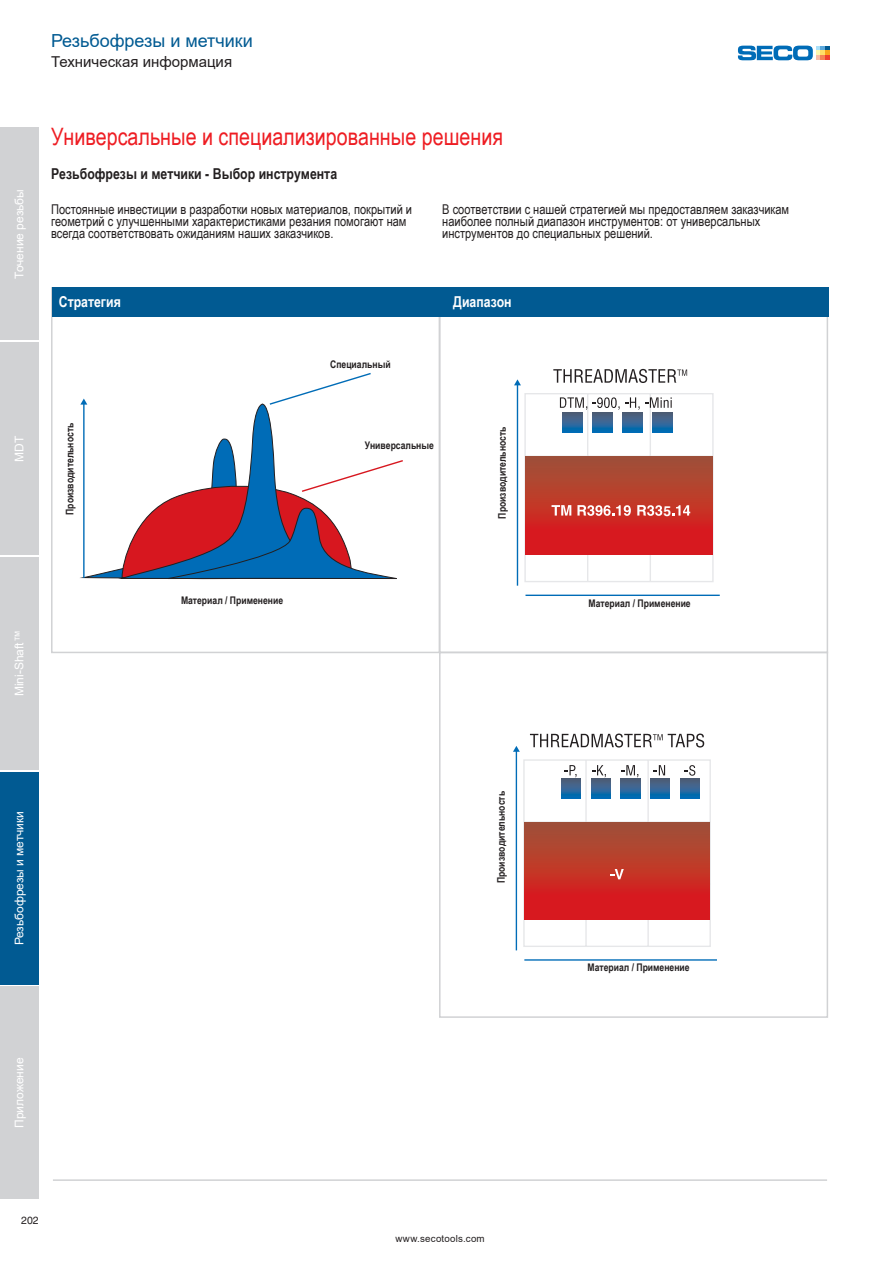
<style>
.page{position:relative;width:893px;height:1263px;background:#fff}
.page>*{position:absolute;margin:0;border:0;box-sizing:border-box;transform-origin:0 0}
.t1{font:24px "Arial Narrow";color:#ee1d23}
.t2{font:18px "Arial";color:#015a92}
.t3{font:700 15px "Arial Narrow";color:#231f20}
.t4{font:15px "Arial";color:#231f20}
.t5{font:700 15px "Arial Narrow";color:#fff}
.t6{font:700 13.8px "Helvetica LT Std";color:#fff}
.t7{font:13.5px/12px "Arial Narrow";color:#231f20}
.t8{font:12px "Arial";color:#fff}
.t9{font:700 10.5px "Arial Narrow";color:#231f20}
.t10{font:10.5px "Helvetica";color:#231f20}
.t11{font:9.75px "Arial";letter-spacing:.02em;color:#231f20}
</style>
<div class="page">
<svg style="left:738px;top:46px;width:92px;height:14px"></svg>
<div style="left:0;top:128px;width:38px;height:212px;background:#d1d2d4"></div>
<div style="left:0;top:986px;width:38px;height:213px;background:#d1d2d4"></div>
<div style="left:0;top:772px;width:38px;height:212px;background:#015a92"></div>
<div style="left:0;top:557px;width:38px;height:213px;background:#d1d2d4"></div>
<div style="left:0;top:342px;width:38px;height:213px;background:#d1d2d4"></div>
<hr style="left:53px;top:1179px;width:774px;height:2px;background:#d1d2d4">
<svg style="left:80px;top:373px;width:323px;height:206px"></svg>
<svg style="left:553px;top:369px;width:134px;height:14px"></svg>
<svg style="left:524px;top:393px;width:190px;height:189px"></svg>
<hr style="left:517px;top:384px;width:1px;height:202px;background:#006cb7">
<svg style="left:514px;top:379px;width:7px;height:6px"></svg>
<hr style="left:525px;top:595px;width:195px;height:1px;background:#006cb7">
<div style="left:51px;top:287px;width:389px;height:366px;border:2px solid #d1d2d4"></div>
<div style="left:52px;top:287px;width:776px;height:30px;background:#015a92"></div>
<svg style="left:530px;top:733px;width:174px;height:14px"></svg>
<svg style="left:523px;top:759px;width:188px;height:188px"></svg>
<hr style="left:516px;top:751px;width:1px;height:199px;background:#006cb7">
<svg style="left:513px;top:746px;width:7px;height:6px"></svg>
<hr style="left:524px;top:959px;width:193px;height:2px;background:#006cb7">
<div style="left:439px;top:652px;width:389px;height:366px;border:2px solid #d1d2d4"></div>
<p class="t8" style="left:13px;top:279px;width:91px;rotate:-90deg">Точение резьбы</p>
<p class="t8" style="left:13px;top:461px;width:27px;rotate:-90deg">MDT</p>
<h2 class="t2" style="left:51px;top:31px;width:203px">Резьбофрезы и метчики</h2>
<p class="t4" style="left:51px;top:53px;width:183px">Техническая информация</p>
<h1 class="t1" style="left:51px;top:123px;width:453px">Универсальные и специализированные решения</h1>
<p class="t3" style="left:51px;top:165px;width:288px">Резьбофрезы и метчики - Выбор инструмента</p>
<p class="t7" style="left:51px;top:203px;width:363px">Постоянные инвестиции в разработки новых материалов, покрытий и геометрий с улучшенными характеристиками резания помогают нам всегда соответствовать ожиданиям наших заказчиков.</p>
<p class="t7" style="left:442px;top:203px;width:348px">В соответствии с нашей стратегией мы предоставляем заказчикам наиболее полный диапазон инструментов: от универсальных инструментов до специальных решений.</p>
<p class="t5" style="left:59px;top:293px;width:63px">Стратегия</p>
<p class="t5" style="left:453px;top:293px;width:60px">Диапазон</p>
<p class="t9" style="left:64px;top:515px;width:94px;rotate:-90deg">Производительность</p>
<p class="t9" style="left:330px;top:358px;width:62px">Специальный</p>
<p class="t9" style="left:365px;top:439px;width:71px">Универсальные</p>
<p class="t9" style="left:496px;top:519px;width:94px;rotate:-90deg">Производительность</p>
<p class="t6" style="left:663px;top:503px;width:9px">5</p>
<p class="t8" style="left:13px;top:696px;width:68px;rotate:-90deg">Mini-Shaft™</p>
<p class="t9" style="left:181px;top:594px;width:104px">Материал / Применение</p>
<p class="t9" style="left:589px;top:597px;width:104px">Материал / Применение</p>
<p class="t8" style="left:13px;top:945px;width:136px;rotate:-90deg">Резьбофрезы и метчики</p>
<p class="t8" style="left:13px;top:1128px;width:72px;rotate:-90deg">Приложение</p>
<p class="t10" style="left:21px;top:1216px;width:19px">202</p>
<p class="t9" style="left:495px;top:883px;width:94px;rotate:-90deg">Производительность</p>
<p class="t9" style="left:587px;top:961px;width:104px">Материал / Применение</p>
<p class="t11" style="left:395px;top:1233px;width:91px">www.secotools.com</p>
</div>
